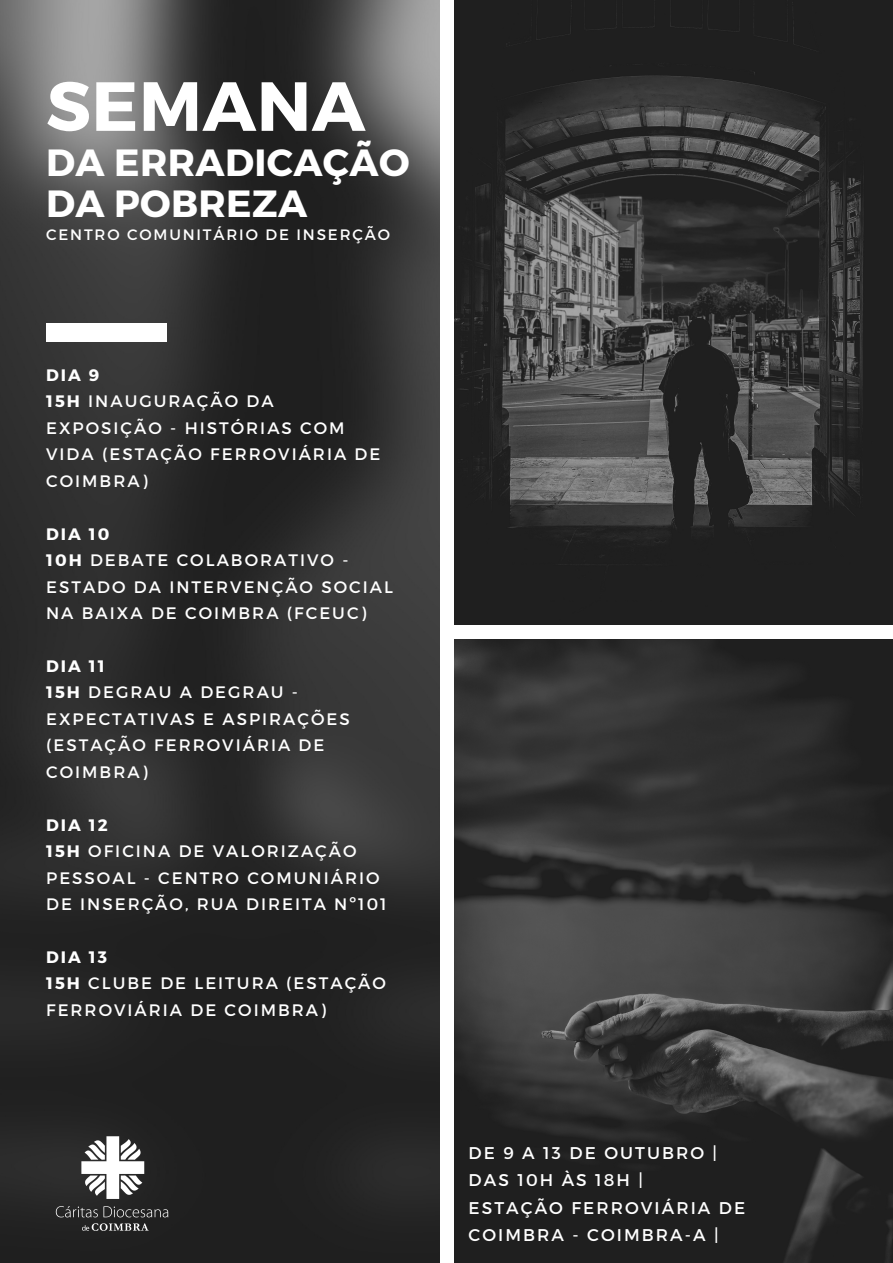
<style>
.page{position:relative;width:893px;height:1263px;background:#fff}
.page>*{position:absolute;margin:0;border:0;box-sizing:border-box;transform-origin:0 0}
.t1{font:700 69.38px "Montserrat";letter-spacing:.01em;color:#fff}
.t2{font:700 37.88px/41.1px "Montserrat";letter-spacing:.01em;color:#fff}
.t3{font:16.95px/27.2px "Montserrat";letter-spacing:.12em;color:#fff}
.t4{font:16.58px/26.5px "Montserrat";letter-spacing:.12em;color:#fff}
.t5{font:700 16.58px "Montserrat";letter-spacing:.12em;color:#fff}
.t6{font:15.08px "Montserrat";letter-spacing:.12em;color:#fff}
.s1{font-weight:700}
</style>
<div class="page">
<img style="left:0;top:0;width:439px;height:1263px">
<img style="left:454px;top:0;width:439px;height:624px">
<img style="left:454px;top:639px;width:439px;height:624px">
<div style="left:46px;top:323px;width:121px;height:18px;background:#fff"></div>
<img style="left:45px;top:1118px;width:132px;height:132px">
<p class="t1" style="left:46px;top:61px;width:321px">SEMANA</p>
<p class="t2" style="left:46px;top:140px;width:365px">DA ERRADICAÇÃO<br>DA POBREZA</p>
<p class="t6" style="left:46px;top:225px;width:345px">CENTRO COMUNITÁRIO DE INSERÇÃO</p>
<p class="t5" style="left:46px;top:364px;width:55px">DIA 9</p>
<p class="t4" style="left:46px;top:387px;width:336px"><span class="s1">15H</span> INAUGURAÇÃO DA<br>EXPOSIÇÃO - HISTÓRIAS COM<br>VIDA (ESTAÇÃO FERROVIÁRIA DE<br>COIMBRA)</p>
<p class="t5" style="left:46px;top:523px;width:65px">DIA 10</p>
<p class="t4" style="left:46px;top:546px;width:348px"><span class="s1">10H</span> DEBATE COLABORATIVO -<br>ESTADO DA INTERVENÇÃO SOCIAL<br>NA BAIXA DE COIMBRA (FCEUC)</p>
<p class="t5" style="left:46px;top:655px;width:60px">DIA 11</p>
<p class="t4" style="left:46px;top:678px;width:305px"><span class="s1">15H</span> DEGRAU A DEGRAU -<br>EXPECTATIVAS E ASPIRAÇÕES (ESTAÇÃO FERROVIÁRIA DE<br>COIMBRA)</p>
<p class="t5" style="left:46px;top:814px;width:63px">DIA 12</p>
<p class="t4" style="left:46px;top:837px;width:342px"><span class="s1">15H</span> OFICINA DE VALORIZAÇÃO<br>PESSOAL - CENTRO COMUNIÁRIO<br>DE INSERÇÃO, RUA DIREITA Nº101</p>
<p class="t5" style="left:46px;top:946px;width:62px">DIA 13</p>
<p class="t4" style="left:46px;top:969px;width:341px"><span class="s1">15H</span> CLUBE DE LEITURA (ESTAÇÃO<br>FERROVIÁRIA DE COIMBRA)</p>
<p class="t3" style="left:468px;top:1139px;width:250px">DE 9 A 13 DE OUTUBRO |<br>DAS 10H ÀS 18H |</p>
<p class="t3" style="left:468px;top:1193px;width:278px">ESTAÇÃO FERROVIÁRIA DE<br>COIMBRA - COIMBRA-A |</p>
</div>
